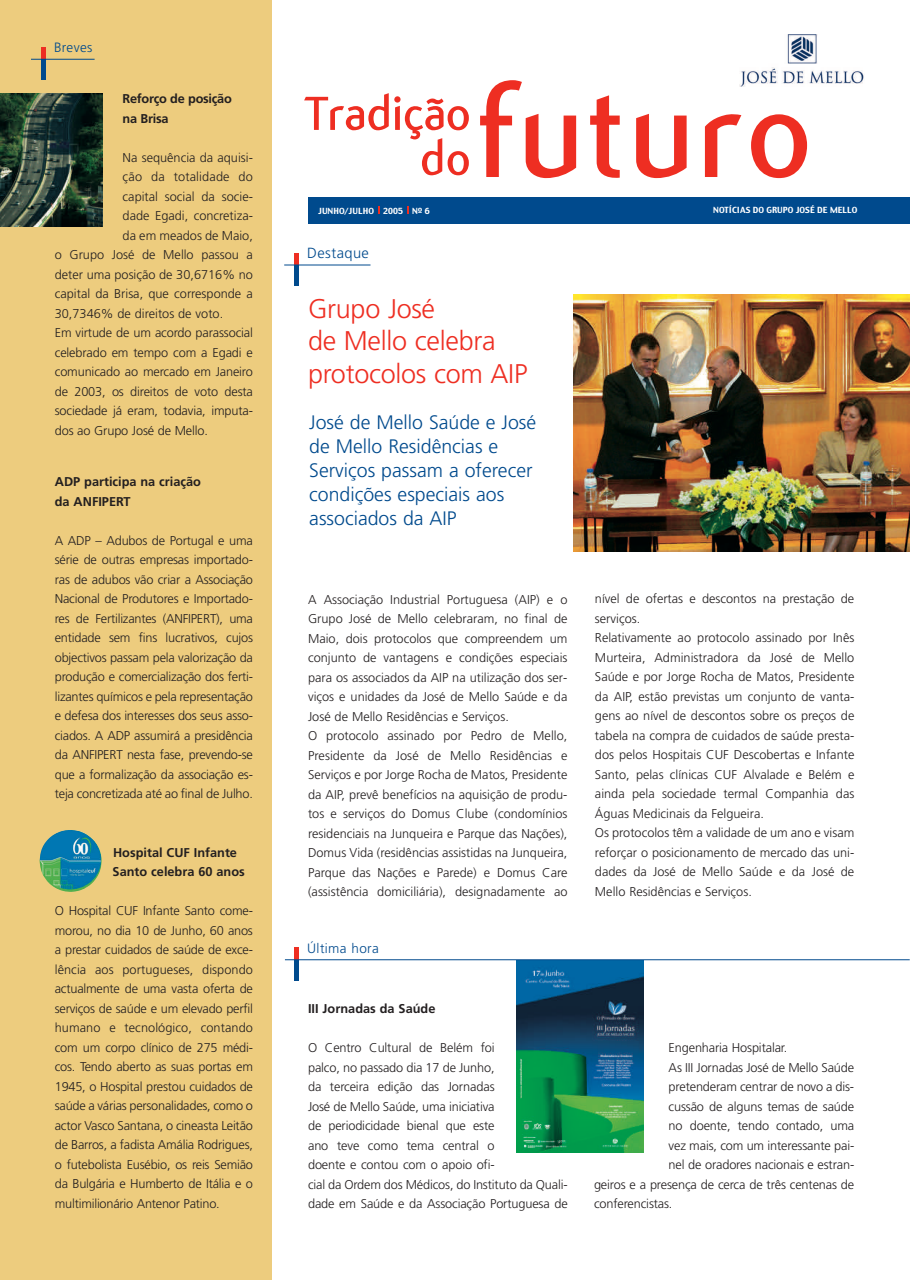
<style>
.page{position:relative;width:910px;height:1280px;background:#fff}
.page>*{position:absolute;margin:0;border:0;box-sizing:border-box;transform-origin:0 0}
.t1{font:700 135px "Flux";letter-spacing:.04em;color:#ee2e22}
.t2{font:700 51.3px/45px "Flux";color:#ee2e22;text-align:right}
.t3{font:300 27px/32.4px "Frutiger";letter-spacing:-.01em;color:#ee2e22}
.t4{font:300 19.5px/24px "Frutiger";color:#004a8d}
.t5{font:300 14.7px "Frutiger";letter-spacing:.03em;color:#004a8d}
.t6{font:300 13.5px "Frutiger";letter-spacing:.03em;color:#004a8d}
.t7{font:300 12.75px/19.5px "Frutiger";color:#231f20}
.t8{font:700 12.75px/19.5px "Frutiger";color:#231f20}
.t9{font:700 12.75px/19.5px "Frutiger";letter-spacing:-.02em;color:#231f20}
.t10{font:8.4px "Charcoal";letter-spacing:.005em;color:#fff}
</style>
<div class="page">
<img style="left:574px;top:294px;width:335px;height:257px">
<div style="left:0;top:0;width:272px;height:1280px;background:#edcc7e"></div>
<img style="left:517px;top:960px;width:126px;height:192px">
<img style="left:0;top:94px;width:102px;height:133px">
<img style="left:740px;top:35px;width:124px;height:51px">
<div style="left:308px;top:197px;width:601px;height:27px;background:#004a8d"></div>
<div style="left:41px;top:47px;width:5px;height:13px;background:#ee2e22"></div>
<div style="left:41px;top:59px;width:5px;height:21px;background:#004a8d"></div>
<hr style="left:31px;top:59px;width:64px;height:1px;background:#004a8d">
<hr style="left:295px;top:253px;width:4px;height:13px;background:#ee2e22">
<hr style="left:295px;top:265px;width:4px;height:20px;background:#004a8d">
<hr style="left:284px;top:265px;width:86px;height:1px;background:#004a8d">
<hr style="left:295px;top:947px;width:4px;height:13px;background:#ee2e22">
<hr style="left:295px;top:960px;width:4px;height:20px;background:#004a8d">
<img style="left:40px;top:830px;width:62px;height:62px">
<hr style="left:285px;top:959px;width:624px;height:1px;background:#004a8d">
<p class="t6" style="left:54px;top:40px;width:40px">Breves</p>
<p class="t9" style="left:123px;top:89px;width:111px">Reforço de posição na Brisa</p>
<p class="t7" style="left:123px;top:148px;width:132px">Na sequência da aquisi-</p>
<p class="t7" style="left:123px;top:167px;width:132px">ção da totalidade do</p>
<p class="t7" style="left:123px;top:187px;width:132px">capital social da socie-</p>
<p class="t7" style="left:123px;top:206px;width:132px">dade Egadi, concretiza-</p>
<p class="t7" style="left:123px;top:226px;width:132px">da em meados de Maio,</p>
<p class="t7" style="left:55px;top:245px;width:200px">o Grupo José de Mello passou a</p>
<p class="t7" style="left:55px;top:265px;width:200px">deter uma posição de 30,6716% no</p>
<p class="t7" style="left:55px;top:284px;width:200px">capital da Brisa, que corresponde a</p>
<p class="t7" style="left:55px;top:304px;width:170px">30,7346% de direitos de voto.</p>
<p class="t7" style="left:55px;top:323px;width:200px">Em virtude de um acordo parassocial</p>
<p class="t7" style="left:55px;top:343px;width:200px">celebrado em tempo com a Egadi e</p>
<p class="t7" style="left:55px;top:362px;width:200px">comunicado ao mercado em Janeiro</p>
<p class="t7" style="left:55px;top:382px;width:200px">de 2003, os direitos de voto desta</p>
<p class="t7" style="left:55px;top:401px;width:200px">sociedade já eram, todavia, imputa-</p>
<p class="t7" style="left:55px;top:421px;width:155px">dos ao Grupo José de Mello.</p>
<p class="t8" style="left:55px;top:472px;width:148px">ADP participa na criação da ANFIPERT</p>
<p class="t7" style="left:55px;top:531px;width:200px;text-align:justify">A ADP – Adubos de Portugal e uma série de outras empresas importado&shy;ras de adubos vão criar a Associação Nacional de Produtores e Importado&shy;res de Fertilizantes (ANFIPERT), uma entidade sem fins lucrativos, cujos objectivos passam pela valorização da produção e comercialização dos ferti&shy;lizantes químicos e pela representação e defesa dos interesses dos seus asso&shy;ciados. A ADP assumirá a presidência da ANFIPERT nesta fase, prevendo-se que a formalização da associação es&shy;teja concretizada até ao final de Julho.</p>
<p class="t8" style="left:113px;top:843px;width:134px">Hospital CUF Infante<br>Santo celebra 60 anos</p>
<p class="t7" style="left:55px;top:901px;width:200px;text-align:justify">O Hospital CUF Infante Santo come&shy;morou, no dia 10 de Junho, 60 anos a prestar cuidados de saúde de exce&shy;lência aos portugueses, dispondo actualmente de uma vasta oferta de serviços de saúde e um elevado perfil humano e tecnológico, contando com um corpo clínico de 275 médi&shy;cos. Tendo aberto as suas portas em 1945, o Hospital prestou cuidados de saúde a várias personalidades, como o actor Vasco Santana, o cineasta Leitão de Barros, a fadista Amália Rodrigues, o futebolista Eusébio, os reis Semião da Bulgária e Humberto de Itália e o multimilionário Antenor Patino.</p>
<h2 class="t2" style="left:305px;top:91px;width:167px">Tradição do</h2>
<p class="t10" style="left:318px;top:205px;width:113px">JUNHO/JULHO 2005 Nº 6</p>
<h1 class="t1" style="left:478px;top:59px;width:336px">futuro</h1>
<p class="t10" style="left:713px;top:205px;width:146px">NOTÍCIAS DO GRUPO JOSÉ DE MELLO</p>
<p class="t5" style="left:307px;top:245px;width:63px">Destaque</p>
<h3 class="t3" style="left:308px;top:293px;width:221px">Grupo José<br>de Mello celebra protocolos com AIP</h3>
<h3 class="t4" style="left:309px;top:410px;width:228px">José de Mello Saúde e José de Mello Residências e<br>Serviços passam a oferecer condições especiais aos associados da AIP</h3>
<p class="t7" style="left:308px;top:590px;width:261px">A Associação Industrial Portuguesa (AIP) e o Grupo José de Mello celebraram, no final de Maio, dois protocolos que compreendem um conjunto de vantagens e condições especiais para os associados da AIP na utilização dos ser&shy;viços e unidades da José de Mello Saúde e da José de Mello Residências e Serviços.<br>O protocolo assinado por Pedro de Mello, Presidente da José de Mello Residências e Serviços e por Jorge Rocha de Matos, Presidente da AIP, prevê benefícios na aquisição de produ&shy;tos e serviços do Domus Clube (condomínios residenciais na Junqueira e Parque das Nações), Domus Vida (residências assistidas na Junqueira, Parque das Nações e Parede) e Domus Care (assistência domiciliária), designadamente ao</p>
<p class="t6" style="left:307px;top:940px;width:73px">Última hora</p>
<p class="t8" style="left:308px;top:999px;width:129px">III Jornadas da Saúde</p>
<p class="t7" style="left:308px;top:1038px;width:261px">O Centro Cultural de Belém foi<br>palco, no passado dia 17 de Junho,<br>da terceira edição das Jornadas<br>José de Mello Saúde, uma iniciativa<br>de periodicidade bienal que este<br>ano teve como tema central o<br>doente e contou com o apoio ofi-<br>cial da Ordem dos Médicos, do Instituto da Quali&shy;dade em Saúde e da Associação Portuguesa de</p>
<p class="t7" style="left:595px;top:589px;width:261px">nível de ofertas e descontos na prestação de serviços.<br>Relativamente ao protocolo assinado por Inês Murteira, Administradora da José de Mello Saúde e por Jorge Rocha de Matos, Presidente da AIP, estão previstas um conjunto de vanta&shy;gens ao nível de descontos sobre os preços de tabela na compra de cuidados de saúde presta&shy;dos pelos Hospitais CUF Descobertas e Infante Santo, pelas clínicas CUF Alvalade e Belém e ainda pela sociedade termal Companhia das Águas Medicinais da Felgueira.<br>Os protocolos têm a validade de um ano e visam reforçar o posicionamento de mercado das uni&shy;dades da José de Mello Saúde e da José de Mello Residências e Serviços.</p>
<p class="t7" style="left:669px;top:1038px;width:120px">Engenharia Hospitalar.</p>
<p class="t7" style="left:669px;top:1058px;width:187px">As III Jornadas José de Mello Saúde</p>
<p class="t7" style="left:669px;top:1077px;width:187px">pretenderam centrar de novo a dis-</p>
<p class="t7" style="left:669px;top:1097px;width:187px">cussão de alguns temas de saúde</p>
<p class="t7" style="left:669px;top:1116px;width:187px">no doente, tendo contado, uma</p>
<p class="t7" style="left:669px;top:1136px;width:187px">vez mais, com um interessante pai-</p>
<p class="t7" style="left:669px;top:1155px;width:187px">nel de oradores nacionais e estran-</p>
<p class="t7" style="left:594px;top:1175px;width:262px">geiros e a presença de cerca de três centenas de</p>
<p class="t7" style="left:594px;top:1194px;width:80px">conferencistas.</p>
</div>
